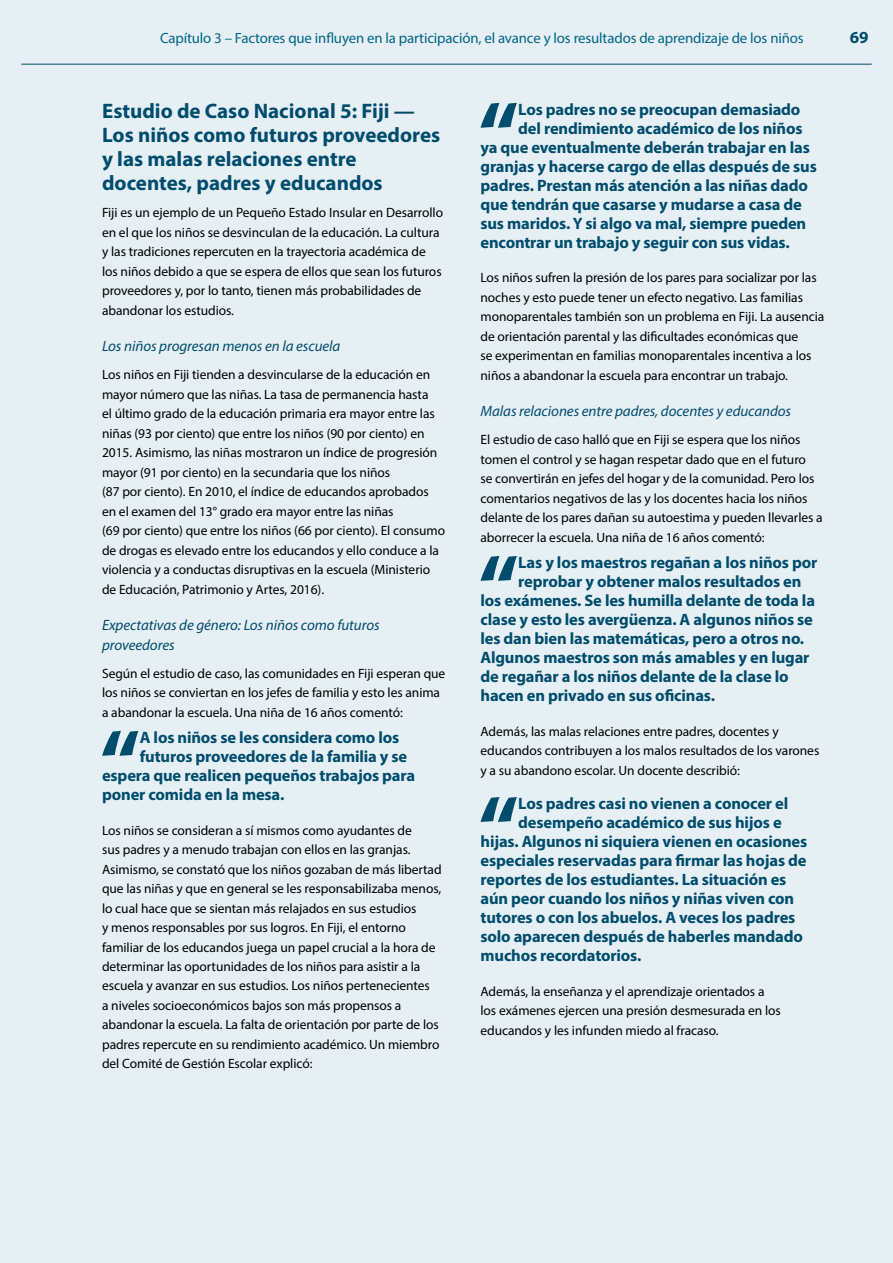
<style>
.page{position:relative;width:893px;height:1263px;background:#e5eff4}
.page>*{position:absolute;margin:0;border:0;box-sizing:border-box;transform-origin:0 0}
.t1{font:700 89.25px "Myriad Pro";color:#004d6d}
.t2{font:700 21px/24.2px "Myriad Pro";color:#004d6d}
.t3{font:700 16.95px "Myriad Pro";color:#004d6d}
.t4{font:700 16.5px "Myriad Pro";letter-spacing:-.01em;color:#004d6d}
.t5{font:italic 15px/19.5px "Myriad Pro";letter-spacing:-.005em;color:#004d6d}
.t6{font:14.85px "Myriad Pro";letter-spacing:-.01em;color:#006787}
.t7{font:13.5px/19.5px "Myriad Pro";letter-spacing:-.005em;color:#000}
</style>
<div class="page">
<hr style="left:21px;top:64px;width:851px;height:1px;background:#004d6d">
<p class="t6" style="left:160px;top:28px;width:645px">Capítulo 3 – Factores que influyen en la participación, el avance y los resultados de aprendizaje de los niños</p>
<p class="t3" style="left:850px;top:26px;width:20px">69</p>
<h2 class="t2" style="left:102px;top:98px;width:340px">Estudio de Caso Nacional 5: Fiji —<br>Los niños como futuros proveedores y las malas relaciones entre docentes, padres y educandos</h2>
<p class="t7" style="left:102px;top:203px;width:342px">Fiji es un ejemplo de un Pequeño Estado Insular en Desarrollo en el que los niños se desvinculan de la educación. La cultura y las tradiciones repercuten en la trayectoria académica de los niños debido a que se espera de ellos que sean los futuros proveedores y, por lo tanto, tienen más probabilidades de abandonar los estudios.</p>
<p class="t5" style="left:102px;top:336px;width:240px">Los niños progresan menos en la escuela</p>
<p class="t7" style="left:102px;top:365px;width:344px">Los niños en Fiji tienden a desvincularse de la educación en mayor número que las niñas. La tasa de permanencia hasta<br>el último grado de la educación primaria era mayor entre las niñas (93 por ciento) que entre los niños (90 por ciento) en 2015. Asimismo, las niñas mostraron un índice de progresión mayor (91 por ciento) en la secundaria que los niños<br>(87 por ciento). En 2010, el índice de educandos aprobados en el examen del 13° grado era mayor entre las niñas<br>(69 por ciento) que entre los niños (66 por ciento). El consumo de drogas es elevado entre los educandos y ello conduce a la violencia y a conductas disruptivas en la escuela (Ministerio de Educación, Patrimonio y Artes, 2016).</p>
<p class="t5" style="left:102px;top:615px;width:279px">Expectativas de género: Los niños como futuros proveedores</p>
<p class="t7" style="left:102px;top:663px;width:345px">Según el estudio de caso, las comunidades en Fiji esperan que los niños se conviertan en los jefes de familia y esto les anima a abandonar la escuela. Una niña de 16 años comentó:</p>
<h1 class="t1" style="left:100px;top:704px;width:42px">“</h1>
<p class="t4" style="left:140px;top:727px;width:261px">A los niños se les considera como los</p>
<p class="t4" style="left:140px;top:746px;width:269px">futuros proveedores de la familia y se</p>
<p class="t4" style="left:102px;top:765px;width:315px">espera que realicen pequeños trabajos para</p>
<p class="t4" style="left:102px;top:784px;width:184px">poner comida en la mesa.</p>
<p class="t7" style="left:102px;top:820px;width:341px">Los niños se consideran a sí mismos como ayudantes de<br>sus padres y a menudo trabajan con ellos en las granjas.<br>Asimismo, se constató que los niños gozaban de más libertad que las niñas y que en general se les responsabilizaba menos, lo cual hace que se sientan más relajados en sus estudios<br>y menos responsables por sus logros. En Fiji, el entorno familiar de los educandos juega un papel crucial a la hora de determinar las oportunidades de los niños para asistir a la escuela y avanzar en sus estudios. Los niños pertenecientes<br>a niveles socioeconómicos bajos son más propensos a abandonar la escuela. La falta de orientación por parte de los padres repercute en su rendimiento académico. Un miembro del Comité de Gestión Escolar explicó:</p>
<h1 class="t1" style="left:478px;top:76px;width:42px">“</h1>
<p class="t4" style="left:518px;top:99px;width:284px">Los padres no se preocupan demasiado</p>
<p class="t4" style="left:518px;top:118px;width:286px">del rendimiento académico de los niños</p>
<p class="t4" style="left:480px;top:137px;width:331px">ya que eventualmente deberán trabajar en las</p>
<p class="t4" style="left:480px;top:156px;width:338px">granjas y hacerse cargo de ellas después de sus</p>
<p class="t4" style="left:480px;top:175px;width:329px">padres. Prestan más atención a las niñas dado</p>
<p class="t4" style="left:480px;top:194px;width:323px">que tendrán que casarse y mudarse a casa de</p>
<p class="t4" style="left:480px;top:213px;width:327px">sus maridos. Y si algo va mal, siempre pueden</p>
<p class="t4" style="left:480px;top:232px;width:311px">encontrar un trabajo y seguir con sus vidas.</p>
<p class="t7" style="left:480px;top:268px;width:345px">Los niños sufren la presión de los pares para socializar por las noches y esto puede tener un efecto negativo. Las familias monoparentales también son un problema en Fiji. La ausencia de orientación parental y las dificultades económicas que<br>se experimentan en familias monoparentales incentiva a los niños a abandonar la escuela para encontrar un trabajo.</p>
<p class="t5" style="left:480px;top:401px;width:312px">Malas relaciones entre padres, docentes y educandos</p>
<p class="t7" style="left:480px;top:430px;width:344px">El estudio de caso halló que en Fiji se espera que los niños tomen el control y se hagan respetar dado que en el futuro<br>se convertirán en jefes del hogar y de la comunidad. Pero los comentarios negativos de las y los docentes hacia los niños delante de los pares dañan su autoestima y pueden llevarles a aborrecer la escuela. Una niña de 16 años comentó:</p>
<h1 class="t1" style="left:478px;top:529px;width:42px">“</h1>
<p class="t4" style="left:518px;top:552px;width:301px">Las y los maestros regañan a los niños por</p>
<p class="t4" style="left:518px;top:571px;width:285px">reprobar y obtener malos resultados en</p>
<p class="t4" style="left:480px;top:590px;width:336px">los exámenes. Se les humilla delante de toda la</p>
<p class="t4" style="left:480px;top:609px;width:334px">clase y esto les avergüenza. A algunos niños se</p>
<p class="t4" style="left:480px;top:628px;width:325px">les dan bien las matemáticas, pero a otros no.</p>
<p class="t4" style="left:480px;top:647px;width:331px">Algunos maestros son más amables y en lugar</p>
<p class="t4" style="left:480px;top:666px;width:310px">de regañar a los niños delante de la clase lo</p>
<p class="t4" style="left:480px;top:685px;width:236px">hacen en privado en sus oficinas.</p>
<p class="t7" style="left:480px;top:721px;width:340px">Además, las malas relaciones entre padres, docentes y educandos contribuyen a los malos resultados de los varones y a su abandono escolar. Un docente describió:</p>
<h1 class="t1" style="left:478px;top:770px;width:42px">“</h1>
<p class="t4" style="left:518px;top:793px;width:271px">Los padres casi no vienen a conocer el</p>
<p class="t4" style="left:518px;top:812px;width:265px">desempeño académico de sus hijos e</p>
<p class="t4" style="left:480px;top:831px;width:328px">hijas. Algunos ni siquiera vienen en ocasiones</p>
<p class="t4" style="left:480px;top:850px;width:328px">especiales reservadas para firmar las hojas de</p>
<p class="t4" style="left:480px;top:869px;width:307px">reportes de los estudiantes. La situación es</p>
<p class="t4" style="left:480px;top:888px;width:315px">aún peor cuando los niños y niñas viven con</p>
<p class="t4" style="left:480px;top:907px;width:316px">tutores o con los abuelos. A veces los padres</p>
<p class="t4" style="left:480px;top:926px;width:324px">solo aparecen después de haberles mandado</p>
<p class="t4" style="left:480px;top:945px;width:162px">muchos recordatorios.</p>
<p class="t7" style="left:480px;top:981px;width:302px">Además, la enseñanza y el aprendizaje orientados a los exámenes ejercen una presión desmesurada en los educandos y les infunden miedo al fracaso.</p>
</div>
